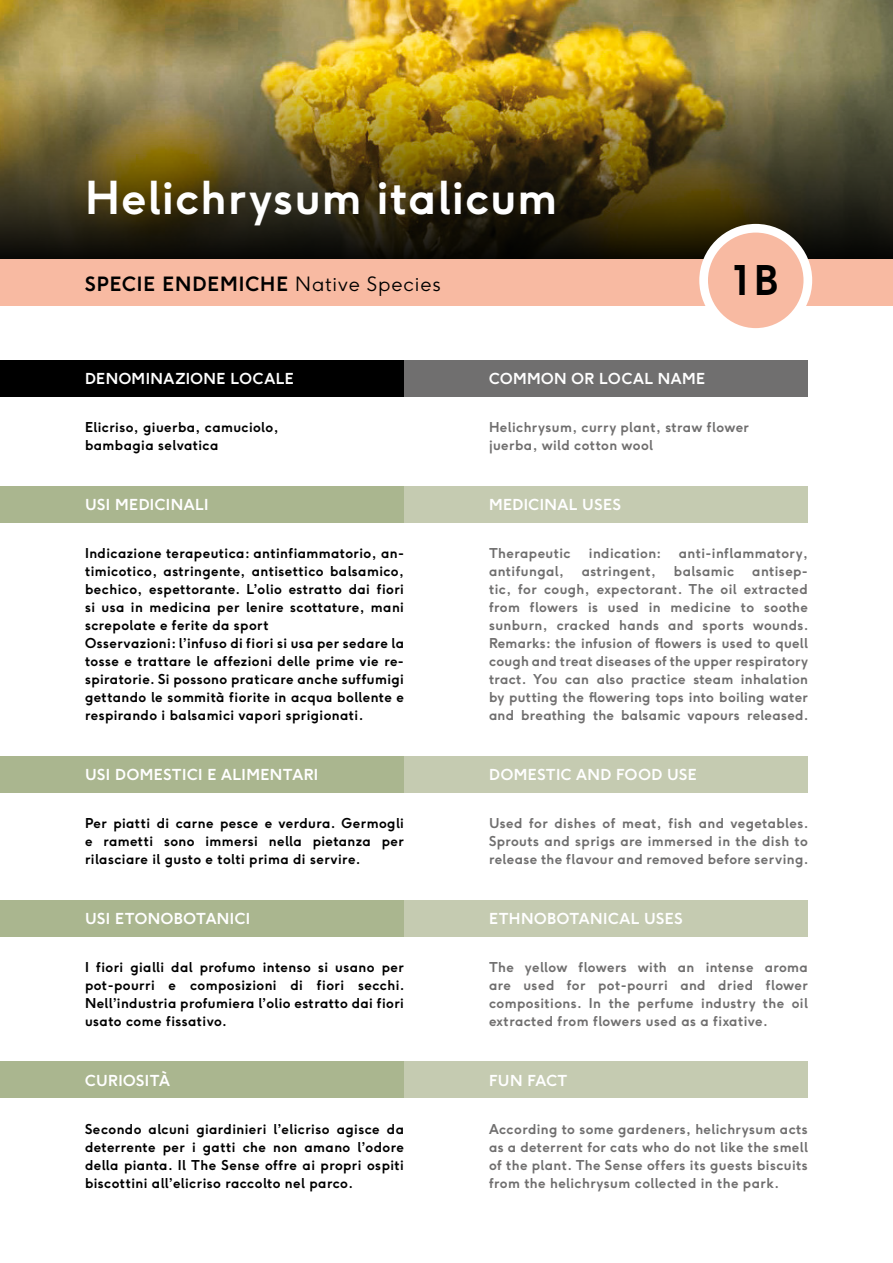
<style>
.page{position:relative;width:893px;height:1263px;background:#fff}
.page>*{position:absolute;margin:0;border:0;box-sizing:border-box;transform-origin:0 0}
.t1{font:700 45px "F37 Ginger";letter-spacing:.03em;color:#fff}
.t2{font:700 40.5px "F37 Ginger";color:#000}
.t3{font:700 19.5px "F37 Ginger";letter-spacing:.05em;color:#000}
.t4{font:700 15px "F37 Ginger";letter-spacing:.03em;color:#fff}
.t5{font:700 13.5px/18px "F37 Ginger";letter-spacing:.03em;color:#706f6f;text-align:justify}
.t6{font:700 13.5px/18px "F37 Ginger";letter-spacing:.03em;color:#000;text-align:justify}
.s1{font-weight:300}
</style>
<div class="page">
<div style="left:0;top:360px;width:404px;height:36px;background:#000"></div>
<div style="left:404px;top:360px;width:404px;height:36px;background:#706f6f"></div>
<div style="left:0;top:486px;width:404px;height:36px;background:#aab68f"></div>
<div style="left:404px;top:486px;width:404px;height:36px;background:#c5cbb1"></div>
<div style="left:0;top:756px;width:404px;height:36px;background:#aab68f"></div>
<div style="left:404px;top:756px;width:404px;height:36px;background:#c5cbb1"></div>
<div style="left:0;top:900px;width:404px;height:36px;background:#aab68f"></div>
<div style="left:404px;top:900px;width:404px;height:36px;background:#c5cbb1"></div>
<div style="left:0;top:1061px;width:404px;height:36px;background:#aab68f"></div>
<div style="left:404px;top:1061px;width:404px;height:36px;background:#c5cbb1"></div>
<img style="left:0;top:0;width:893px;height:57px">
<img style="left:0;top:57px;width:893px;height:202px">
<div style="left:0;top:259px;width:893px;height:47px;background:#f8baa2"></div>
<div style="left:704px;top:228px;width:104px;height:104px;background:#f8baa2;border-radius:50%"></div>
<div style="left:699px;top:224px;width:113px;height:113px;border:9px solid #fff;border-radius:50%"></div>
<h1 class="t1" style="left:85px;top:169px;width:474px">Helichrysum italicum</h1>
<h3 class="t3" style="left:85px;top:271px;width:357px">SPECIE ENDEMICHE <span class="s1">Native Species</span></h3>
<h2 class="t2" style="left:733px;top:254px;width:46px">1B</h2>
<p class="t4" style="left:85px;top:369px;width:210px">DENOMINAZIONE LOCALE</p>
<p class="t4" style="left:489px;top:369px;width:218px">COMMON OR LOCAL NAME</p>
<p class="t6" style="left:85px;top:418px;width:195px">Elicriso, giuerba, camuciolo, bambagia selvatica</p>
<p class="t5" style="left:489px;top:418px;width:262px">Helichrysum, curry plant, straw flower juerba, wild cotton wool</p>
<p class="t4" style="left:85px;top:495px;width:125px">USI MEDICINALI</p>
<p class="t4" style="left:489px;top:495px;width:133px">MEDICINAL USES</p>
<p class="t6" style="left:85px;top:544px;width:320px;text-align:left">Indicazione terapeutica: antinfiammatorio, an&shy;timicotico, astringente, antisettico balsamico, bechico, espettorante. L’olio estratto dai fiori si usa in medicina per lenire scottature, mani screpolate e ferite da sport<br>Osservazioni: l’infuso di fiori si usa per sedare la tosse e trattare le affezioni delle prime vie re&shy;spiratorie. Si possono praticare anche suffumigi gettando le sommità fiorite in acqua bollente e respirando i balsamici vapori sprigionati.</p>
<p class="t5" style="left:489px;top:544px;width:83px">Therapeutic</p>
<p class="t5" style="left:589px;top:544px;width:74px">indication:</p>
<p class="t5" style="left:679px;top:544px;width:131px">anti-inflammatory,</p>
<p class="t5" style="left:489px;top:562px;width:76px">antifungal,</p>
<p class="t5" style="left:582px;top:562px;width:76px">astringent,</p>
<p class="t5" style="left:674px;top:562px;width:62px">balsamic</p>
<p class="t5" style="left:489px;top:562px;width:321px;text-indent:263px">antisep&shy;tic, for cough, expectorant. The oil extracted from flowers is used in medicine to soothe sunburn, cracked hands and sports wounds.<br>Remarks: the infusion of flowers is used to quell cough and treat diseases of the upper respiratory tract. You can also practice steam inhalation by putting the flowering tops into boiling water and breathing the balsamic vapours released.</p>
<p class="t4" style="left:85px;top:765px;width:235px">USI DOMESTICI E ALIMENTARI</p>
<p class="t4" style="left:489px;top:765px;width:209px">DOMESTIC AND FOOD USE</p>
<p class="t6" style="left:85px;top:814px;width:320px">Per piatti di carne pesce e verdura. Germogli e rametti sono immersi nella pietanza per rilasciare il gusto e tolti prima di servire.</p>
<p class="t5" style="left:489px;top:814px;width:321px">Used for dishes of meat, fish and vegetables.<br>Sprouts and sprigs are immersed in the dish to release the flavour and removed before serving.</p>
<p class="t4" style="left:85px;top:909px;width:167px">USI ETONOBOTANICI</p>
<p class="t4" style="left:489px;top:909px;width:195px">ETHNOBOTANICAL USES</p>
<p class="t6" style="left:85px;top:958px;width:321px">I fiori gialli dal profumo intenso si usano per pot-pourri e composizioni di fiori secchi.<br>Nell’industria profumiera l’olio estratto dai fiori usato come fissativo.</p>
<p class="t5" style="left:489px;top:958px;width:320px">The yellow flowers with an intense aroma are used for pot-pourri and dried flower compositions. In the perfume industry the oil extracted from flowers used as a fixative.</p>
<p class="t4" style="left:85px;top:1070px;width:86px">CURIOSITÀ</p>
<p class="t4" style="left:489px;top:1070px;width:80px">FUN FACT</p>
<p class="t6" style="left:85px;top:1120px;width:320px">Secondo alcuni giardinieri l’elicriso agisce da deterrente per i gatti che non amano l’odore della pianta. Il The Sense offre ai propri ospiti biscottini all’elicriso raccolto nel parco.</p>
<p class="t5" style="left:489px;top:1120px;width:320px">According to some gardeners, helichrysum acts as a deterrent for cats who do not like the smell of the plant. The Sense offers its guests biscuits from the helichrysum collected in the park.</p>
</div>
